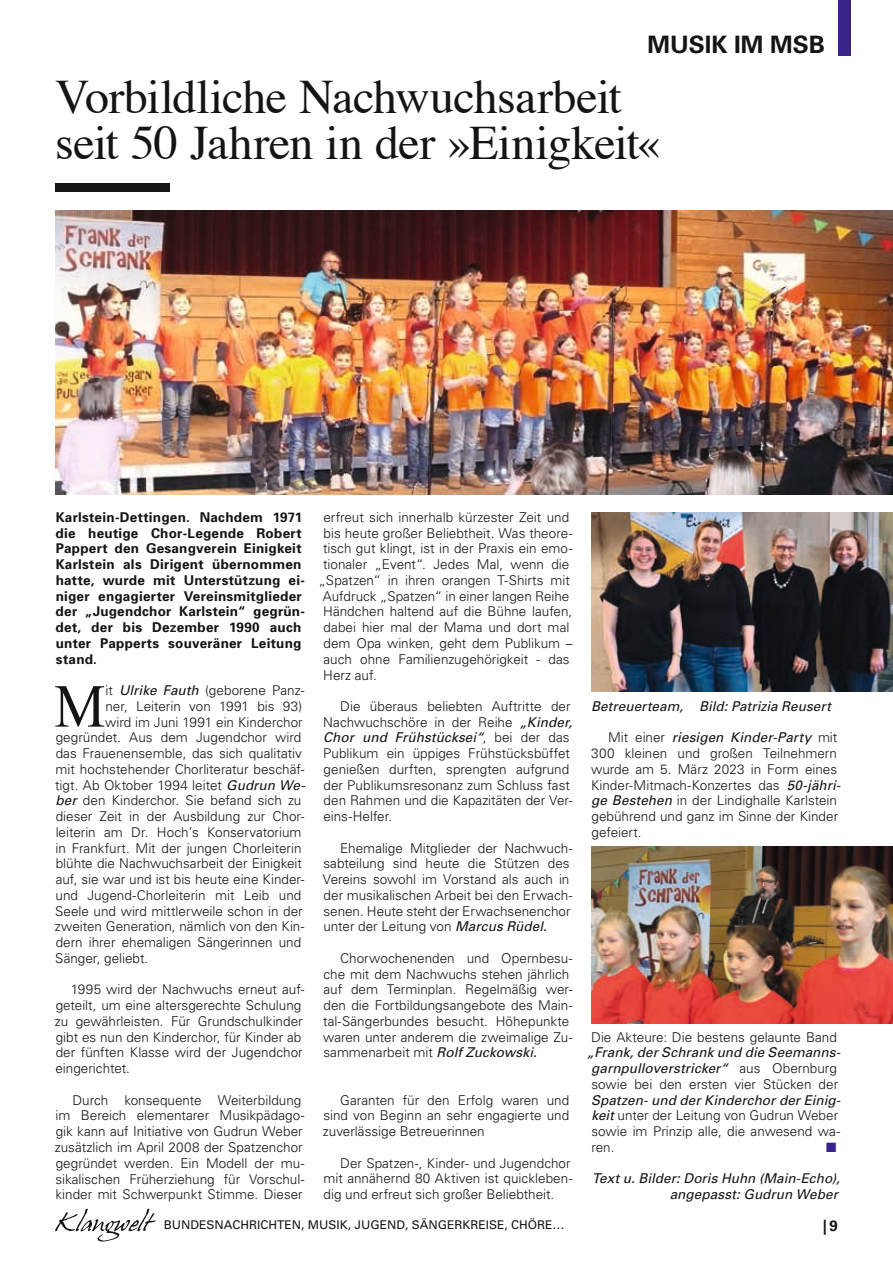
<style>
.page{position:relative;width:893px;height:1263px;background:#fff}
.page>*{position:absolute;margin:0;border:0;box-sizing:border-box;transform-origin:0 0}
.t1{font:61.05px "Times New Roman";color:#131413;scale:.94 1}
.t2{font:48px/47px "Times";letter-spacing:-.015em;color:#131413}
.t3{font:700 24px "Univers 65";color:#131413}
.t4{font:700 15px "Univers 65";color:#131413}
.t5{font:300 13.5px/15.8px "Univers";color:#131413}
.t6{font:700 13.5px/15.8px "Univers 65";letter-spacing:.02em;color:#131413}
.t7{font:italic 13.5px/15.8px "Univers";color:#131413;text-align:center}
.t8{font:13.5px "Zapf Dingbats ITC";color:#3a238a}
.t9{font:12px "Univers";color:#131413}
.s1{font-weight:400;font-style:italic}
.s2{font-weight:300;font-style:normal}
</style>
<div class="page">
<svg style="left:55px;top:1209px;width:101px;height:32px"></svg>
<div style="left:838px;top:0;width:12px;height:55px;background:#3a238a"></div>
<img style="left:55px;top:211px;width:838px;height:284px">
<div style="left:55px;top:183px;width:115px;height:8px;background:#131413"></div>
<img style="left:591px;top:513px;width:302px;height:178px">
<img style="left:591px;top:847px;width:302px;height:176px">
<h3 class="t3" style="left:648px;top:30px;width:179px">MUSIK IM MSB</h3>
<h2 class="t2" style="left:55px;top:69px;width:607px">Vorbildliche Nachwuchsarbeit seit 50 Jahren in der »Einigkeit«</h2>
<p class="t6" style="left:56px;top:509px;width:251px">Karlstein-Dettingen. Nachdem 1971 die heutige Chor-Legende Robert<br>Pappert den Gesangverein Einigkeit<br>Karlstein als Dirigent übernommen hatte, wurde mit Unterstützung ei&shy;niger engagierter Vereinsmitglieder der „Jugendchor Karlstein“ gegrün&shy;det, der bis Dezember 1990 auch unter Papperts souveräner Leitung stand.</p>
<h1 class="t1" style="left:54px;top:665px;width:56px">M</h1>
<p class="t5" style="left:105px;top:682px;width:201px">it <span class="s1">Ulrike Fauth</span> (geborene Panz-</p>
<p class="t5" style="left:105px;top:698px;width:198px">ner, Leiterin von 1991 bis 93)</p>
<p class="t5" style="left:105px;top:714px;width:199px">wird im Juni 1991 ein Kinderchor</p>
<p class="t5" style="left:56px;top:730px;width:247px">gegründet. Aus dem Jugendchor wird</p>
<p class="t5" style="left:56px;top:745px;width:248px">das Frauenensemble, das sich qualitativ</p>
<p class="t5" style="left:56px;top:761px;width:250px">mit hochstehender Chorliteratur beschäf-</p>
<p class="t5" style="left:55px;top:777px;width:255px">tigt. Ab Oktober 1994 leitet <span class="s1">Gudrun We-</span></p>
<p class="t5" style="left:56px;top:793px;width:247px"><span class="s1">ber</span> den Kinderchor. Sie befand sich zu</p>
<p class="t5" style="left:56px;top:808px;width:250px">dieser Zeit in der Ausbildung zur Chor-</p>
<p class="t5" style="left:56px;top:824px;width:247px">leiterin am Dr. Hoch’s Konservatorium</p>
<p class="t5" style="left:56px;top:840px;width:247px">in Frankfurt. Mit der jungen Chorleiterin</p>
<p class="t5" style="left:56px;top:856px;width:248px">blühte die Nachwuchsarbeit der Einigkeit</p>
<p class="t5" style="left:56px;top:871px;width:250px">auf, sie war und ist bis heute eine Kinder-</p>
<p class="t5" style="left:56px;top:887px;width:247px">und Jugend-Chorleiterin mit Leib und</p>
<p class="t5" style="left:55px;top:903px;width:249px">Seele und wird mittlerweile schon in der</p>
<p class="t5" style="left:55px;top:919px;width:251px">zweiten Generation, nämlich von den Kin-</p>
<p class="t5" style="left:56px;top:934px;width:247px">dern ihrer ehemaligen Sängerinnen und</p>
<p class="t5" style="left:55px;top:950px;width:95px">Sänger, geliebt.</p>
<p class="t5" style="left:55px;top:982px;width:251px;text-indent:16px">1995 wird der Nachwuchs erneut auf&shy;geteilt, um eine altersgerechte Schulung zu gewährleisten. Für Grundschulkinder gibt es nun den Kinderchor, für Kinder ab der fünften Klasse wird der Jugendchor eingerichtet.</p>
<p class="t5" style="left:55px;top:1092px;width:251px;text-indent:17px">Durch konsequente Weiterbildung im Bereich elementarer Musikpädago&shy;gik kann auf Initiative von Gudrun Weber zusätzlich im April 2008 der Spatzenchor gegründet werden. Ein Modell der mu&shy;sikalischen Früherziehung für Vorschul&shy;kinder mit Schwerpunkt Stimme. Dieser</p>
<p class="t5" style="left:323px;top:509px;width:247px">erfreut sich innerhalb kürzester Zeit und</p>
<p class="t5" style="left:324px;top:525px;width:250px">bis heute großer Beliebtheit. Was theore-</p>
<p class="t5" style="left:323px;top:541px;width:251px">tisch gut klingt, ist in der Praxis ein emo-</p>
<p class="t5" style="left:323px;top:556px;width:248px">tionaler „Event“. Jedes Mal, wenn die</p>
<p class="t5" style="left:318px;top:572px;width:253px">„Spatzen“ in ihren orangen T-Shirts mit</p>
<p class="t5" style="left:323px;top:588px;width:248px">Aufdruck „Spatzen“ in einer langen Reihe</p>
<p class="t5" style="left:323px;top:604px;width:251px">Händchen haltend auf die Bühne laufen,</p>
<p class="t5" style="left:324px;top:620px;width:247px">dabei hier mal der Mama und dort mal</p>
<p class="t5" style="left:324px;top:635px;width:251px">dem Opa winken, geht dem Publikum –</p>
<p class="t5" style="left:324px;top:651px;width:247px">auch ohne Familienzugehörigkeit - das</p>
<p class="t5" style="left:323px;top:667px;width:55px">Herz auf.</p>
<p class="t5" style="left:323px;top:698px;width:254px;text-indent:17px">Die überaus beliebten Auftritte der Nachwuchschöre in der Reihe <span class="s1">„Kinder, Chor und Frühstücksei“</span>, b e i d e r d a s Publikum ein üppiges Frühstücksbüffet genießen durften, sprengten aufgrund der Publikumsresonanz zum Schluss fast den Rahmen und die Kapazitäten der Ver&shy;eins-Helfer.</p>
<p class="t5" style="left:323px;top:840px;width:251px;text-indent:17px">Ehemalige Mitglieder der Nachwuch&shy;sabteilung sind heute die Stützen des Vereins sowohl im Vorstand als auch in der musikalischen Arbeit bei den Erwach&shy;senen. Heute steht der Erwachsenenchor unter der Leitung von <span class="s1">Marcus Rüdel.</span></p>
<p class="t5" style="left:323px;top:950px;width:251px;text-indent:17px">Chorwochenenden und Opernbesu&shy;che mit dem Nachwuchs stehen jährlich auf dem Terminplan. Regelmäßig wer&shy;den die Fortbildungsangebote des Main&shy;tal-Sängerbundes besucht. Höhepunkte waren unter anderem die zweimalige Zu&shy;sammenarbeit mit <span class="s1">RolfZuckowski.</span></p>
<p class="t5" style="left:323px;top:1092px;width:248px;text-align:justify;text-indent:17px">Garanten für den Erfolg waren und sind von Beginn an sehr engagierte und zuverlässige Betreuerinnen</p>
<p class="t5" style="left:324px;top:1155px;width:250px;text-indent:17px">Der Spatzen-, Kinder- und Jugendchor mit annähernd 80 Aktiven ist quickleben&shy;dig und erfreut sich großer Beliebtheit.</p>
<p class="t7" style="left:591px;top:698px;width:245px">Betreuerteam, Bild:Patrizia Reusert</p>
<p class="t5" style="left:591px;top:730px;width:254px;text-indent:17px">M i t e i n e r <span class="s1">riesigen Kinder-Party</span> m i t 300 kleinen und großen Teilnehmern wurde am 5. März 2023 in Form eines Kinder-Mitmach-Konzertes das <span class="s1">50-jähri&shy;ge Bestehen</span> in der Lindighalle Karlstein gebührend und ganz im Sinne der Kinder gefeiert.</p>
<p class="t5" style="left:591px;top:1029px;width:247px">Die Akteure: Die bestens gelaunte Band</p>
<p class="t7" style="left:587px;top:1045px;width:259px">„Frank,derSchrank und die Seemanns&shy;garnpulloverstricker“ <span class="s2">a u s O b e r n b u rg sowie bei den ersten vier Stücken der</span></p>
<p class="t5" style="left:591px;top:1092px;width:254px"><span class="s1">Spatzen-und derKinderchorderEinig&shy;keit</span>unter der Leitung von Gudrun Weber sowie im Prinzip alle, die anwesend wa&shy;ren.</p>
<p class="t8" style="left:826px;top:1141px;width:12px">■</p>
<p class="t7" style="left:592px;top:1171px;width:253px;text-align:right">Textu.Bilder:Doris Huhn (Main-Echo), angepasst:Gudrun Weber</p>
<p class="t9" style="left:164px;top:1218px;width:402px">BUNDESNACHRICHTEN, MUSIK, JUGEND, SÄNGERKREISE, CHÖRE…</p>
<p class="t4" style="left:823px;top:1217px;width:16px">|9</p>
</div>
